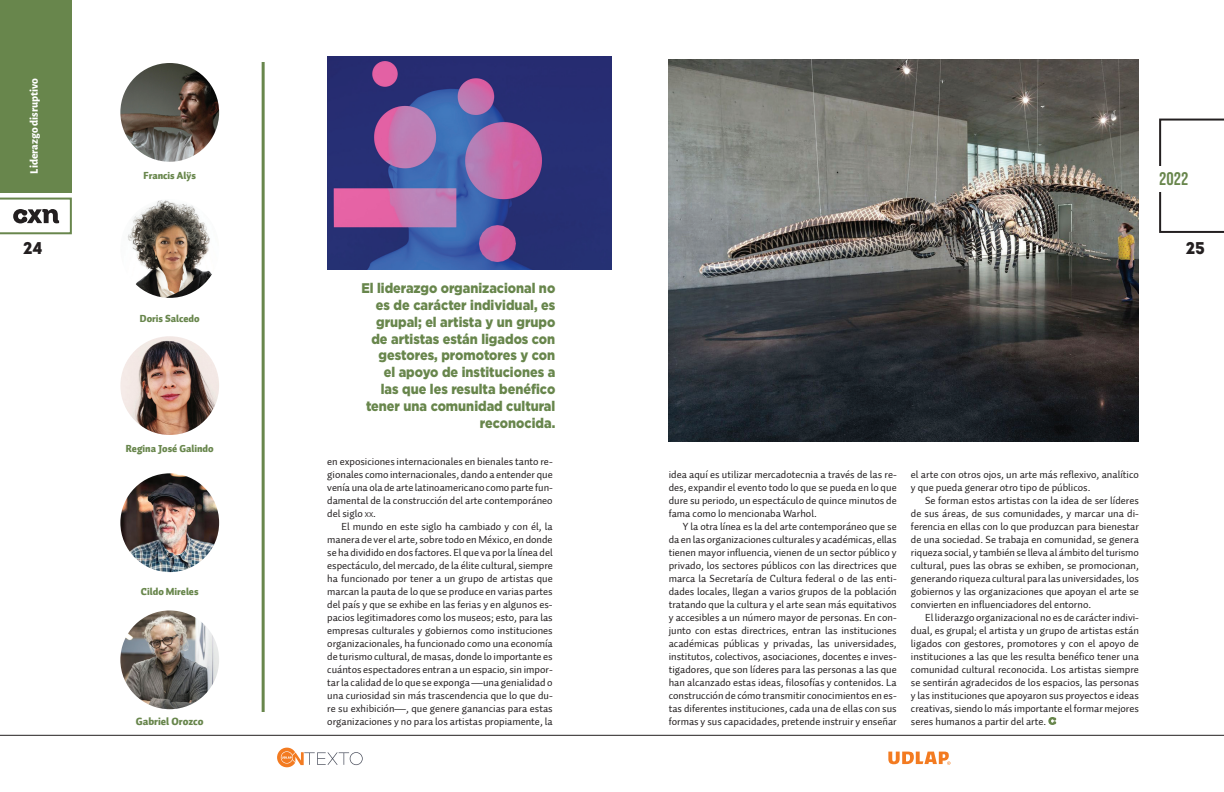
<style>
.page{position:relative;width:1224px;height:792px;background:#fff}
.page>*{position:absolute;margin:0;border:0;box-sizing:border-box;transform-origin:0 0}
.t1{font:18.3px "Bebas Neue";color:#68864c}
.t2{font:17px "Intro";color:#231f20}
.t3{font:900 14px/16.8px "Gotham";color:#68864c;text-align:right;scale:.9 1}
.t4{font:800 11.5px "Alegreya Sans";color:#fff}
.t5{font:10.5px/13px "Auto 1 Regular LF";color:#231f20;text-align:justify}
.t6{font:10.5px "Auto 1 Black LF";color:#68864c}
.t7{font:10.1px "Auto 1 Black LF";color:#68864c}
.s1{font-size:7.3px}
</style>
<div class="page">
<img style="left:669px;top:60px;width:470px;height:382px">
<svg style="left:1048px;top:717px;width:8px;height:8px"></svg>
<img style="left:120px;top:63px;width:99px;height:99px;border-radius:49px">
<img style="left:120px;top:199px;width:99px;height:99px;border-radius:49px">
<img style="left:120px;top:336px;width:99px;height:99px;border-radius:49px">
<img style="left:120px;top:473px;width:99px;height:99px;border-radius:49px">
<img style="left:120px;top:610px;width:99px;height:99px;border-radius:49px">
<hr style="left:262px;top:62px;width:3px;height:650px;background:#68864c">
<img style="left:327px;top:57px;width:285px;height:213px">
<hr style="left:0;top:735px;width:612px;height:1px;background:#231f20">
<hr style="left:612px;top:735px;width:612px;height:1px;background:#231f20">
<svg style="left:888px;top:752px;width:63px;height:13px"></svg>
<svg style="left:277px;top:748px;width:86px;height:19px"></svg>
<div style="left:0;top:0;width:72px;height:192px;background:#68864c"></div>
<svg style="left:0;top:198px;width:72px;height:36px"></svg>
<svg style="left:1159px;top:192px;width:65px;height:41px"></svg>
<svg style="left:1159px;top:118px;width:65px;height:48px"></svg>
<p class="t4" style="left:26px;top:174px;width:97px;rotate:-90deg">Liderazgo disruptivo</p>
<h2 class="t2" style="left:23px;top:238px;width:21px">24</h2>
<p class="t7" style="left:144px;top:169px;width:54px">Francis Alÿs</p>
<p class="t7" style="left:140px;top:312px;width:61px">Doris Salcedo</p>
<p class="t7" style="left:126px;top:442px;width:89px">Regina José Galindo</p>
<p class="t7" style="left:141px;top:585px;width:59px">Cildo Mireles</p>
<p class="t6" style="left:136px;top:714px;width:69px">Gabriel Orozco</p>
<p class="t3" style="left:362px;top:280px;width:217px">El liderazgo organizacional no es de carácter individual, es grupal; el artista y un grupo de artistas están ligados con gestores, promotores y con<br>el apoyo de instituciones a<br>las que les resulta benéfico tener una comunidad cultural reconocida.</p>
<p class="t5" style="left:327px;top:455px;width:227px">en exposiciones internacionales en bienales tanto re&shy;gionales como internacionales, dando a entender que venía una ola de arte latinoamericano como parte fun&shy;damental de la construcción del arte contemporáneo del siglo <span class="s1">xx</span>.</p>
<p class="t5" style="left:327px;top:520px;width:227px;text-indent:14px">El mundo en este siglo ha cambiado y con él, la manera de ver el arte, sobre todo en México, en donde se ha dividido en dos factores. El que va por la línea del espectáculo, del mercado, de la élite cultural, siempre ha funcionado por tener a un grupo de artistas que marcan la pauta de lo que se produce en varias partes del país y que se exhibe en las ferias y en algunos es&shy;pacios legitimadores como los museos; esto, para las empresas culturales y gobiernos como instituciones organizacionales, ha funcionado como una economía de turismo cultural, de masas, donde lo importante es cuántos espectadores entran a un espacio, sin impor&shy;tar la calidad de lo que se exponga —una genialidad o una curiosidad sin más trascendencia que lo que du&shy;re su exhibición—, que genere ganancias para estas organizaciones y no para los artistas propiamente, la</p>
<h1 class="t1" style="left:1159px;top:168px;width:31px">2022</h1>
<h2 class="t2" style="left:1186px;top:238px;width:21px">25</h2>
<p class="t5" style="left:669px;top:468px;width:230px">idea aquí es utilizar mercadotecnia a través de las re&shy;des, expandir el evento todo lo que se pueda en lo que dure su periodo, un espectáculo de quince minutos de fama como lo mencionaba Warhol.</p>
<p class="t5" style="left:669px;top:520px;width:230px;text-indent:14px">Y la otra línea es la del arte contemporáneo que se da en las organizaciones culturales y académicas, ellas tienen mayor influencia, vienen de un sector público y privado, los sectores públicos con las directrices que marca la Secretaría de Cultura federal o de las enti&shy;dades locales, llegan a varios grupos de la población tratando que la cultura y el arte sean más equitativos y accesibles a un número mayor de personas. En con&shy;junto con estas directrices, entran las instituciones académicas públicas y privadas, las universidades, institutos, colectivos, asociaciones, docentes e inves&shy;tigadores, que son líderes para las personas a las que han alcanzado estas ideas, filosofías y contenidos. La construcción de cómo transmitir conocimientos en es&shy;tas diferentes instituciones, cada una de ellas con sus formas y sus capacidades, pretende instruir y enseñar</p>
<p class="t5" style="left:911px;top:468px;width:230px">el arte con otros ojos, un arte más reflexivo, analítico y que pueda generar otro tipo de públicos.</p>
<p class="t5" style="left:911px;top:494px;width:230px;text-indent:14px">Se forman estos artistas con la idea de ser líderes de sus áreas, de sus comunidades, y marcar una di&shy;ferencia en ellas con lo que produzcan para bienestar de una sociedad. Se trabaja en comunidad, se genera riqueza social, y también se lleva al ámbito del turismo cultural, pues las obras se exhiben, se promocionan, generando riqueza cultural para las universidades, los gobiernos y las organizaciones que apoyan el arte se convierten en influenciadores del entorno.</p>
<p class="t5" style="left:911px;top:611px;width:230px;text-indent:14px">El liderazgo organizacional no es de carácter indivi&shy;dual, es grupal; el artista y un grupo de artistas están ligados con gestores, promotores y con el apoyo de instituciones a las que les resulta benéfico tener una comunidad cultural reconocida. Los artistas siempre se sentirán agradecidos de los espacios, las personas y las instituciones que apoyaron sus proyectos e ideas creativas, siendo lo más importante el formar mejores seres humanos a partir del arte.</p>
</div>
